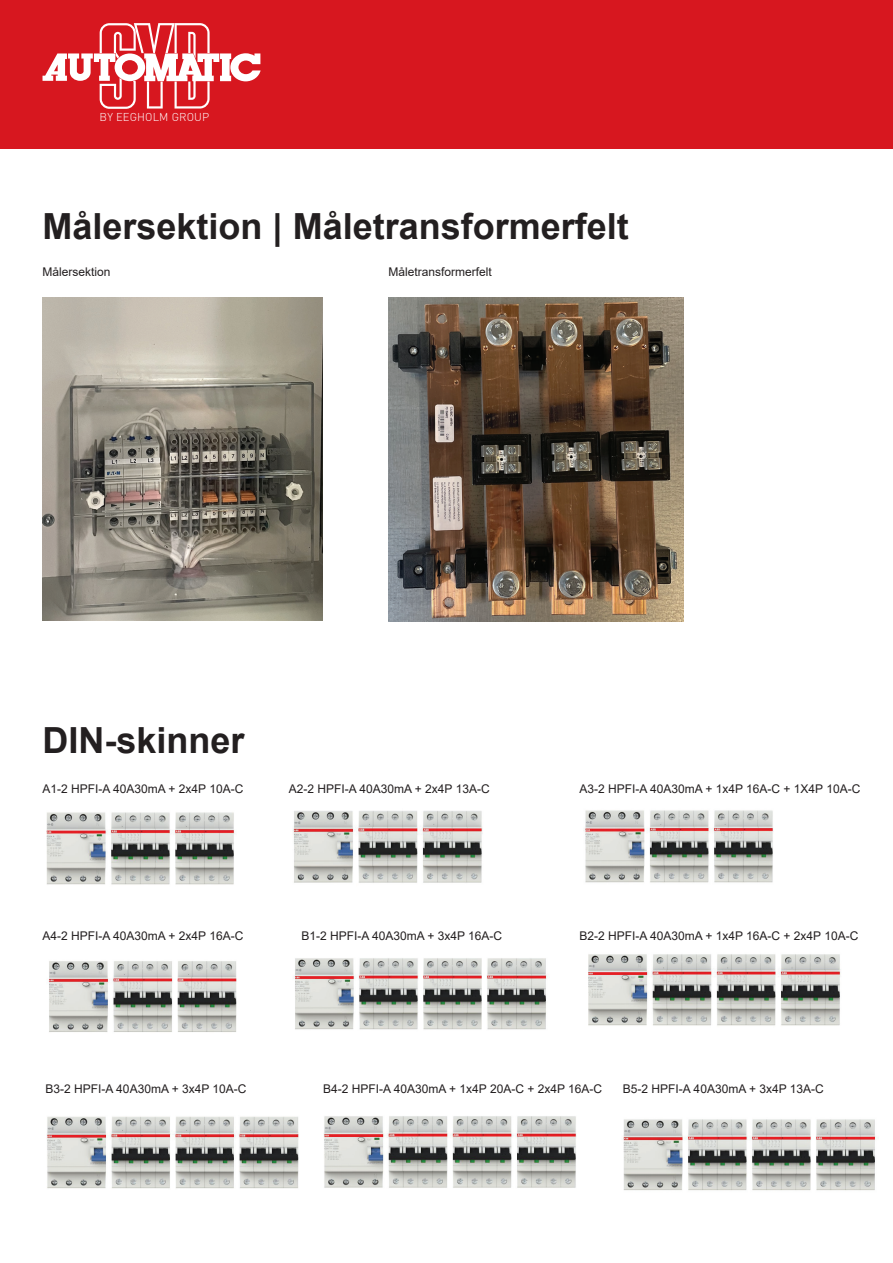
<style>
.page{position:relative;width:893px;height:1263px;background:#fff}
.page>*{position:absolute;margin:0;border:0;box-sizing:border-box;transform-origin:0 0}
.t1{font:700 36px "Arial";color:#231f20}
.t2{font:12px "Arial";color:#231f20}
.t3{font:300 11.25px "DINOT";letter-spacing:.01em;color:#fff}
</style>
<div class="page">
<div style="left:0;top:0;width:893px;height:148px;background:#d7171f"></div>
<svg style="left:43px;top:23px;width:218px;height:86px"></svg>
<img style="left:46px;top:812px;width:189px;height:73px">
<img style="left:293px;top:811px;width:190px;height:72px">
<img style="left:584px;top:810px;width:190px;height:73px">
<img style="left:48px;top:961px;width:189px;height:71px">
<img style="left:293px;top:958px;width:254px;height:72px">
<img style="left:588px;top:954px;width:253px;height:72px">
<img style="left:47px;top:1116px;width:252px;height:73px">
<img style="left:323px;top:1116px;width:254px;height:72px">
<img style="left:623px;top:1119px;width:253px;height:72px">
<img style="left:43px;top:298px;width:279px;height:322px">
<img style="left:388px;top:298px;width:295px;height:324px">
<p class="t3" style="left:100px;top:109px;width:111px">BY EEGHOLM GROUP</p>
<h1 class="t1" style="left:43px;top:201px;width:588px">Målersektion | Måletransformerfelt</h1>
<p class="t2" style="left:43px;top:263px;width:70px">Målersektion</p>
<p class="t2" style="left:388px;top:263px;width:105px">Måletransformerfelt</p>
<h1 class="t1" style="left:43px;top:715px;width:204px">DIN-skinner</h1>
<p class="t2" style="left:43px;top:781px;width:202px">A1-2 HPFI-A 40A30mA + 2x4P 10A-C</p>
<p class="t2" style="left:289px;top:781px;width:202px">A2-2 HPFI-A 40A30mA + 2x4P 13A-C</p>
<p class="t2" style="left:579px;top:781px;width:283px">A3-2 HPFI-A 40A30mA + 1x4P 16A-C + 1X4P 10A-C</p>
<p class="t2" style="left:43px;top:927px;width:202px">A4-2 HPFI-A 40A30mA + 2x4P 16A-C</p>
<p class="t2" style="left:301px;top:927px;width:202px">B1-2 HPFI-A 40A30mA + 3x4P 16A-C</p>
<p class="t2" style="left:579px;top:927px;width:281px">B2-2 HPFI-A 40A30mA + 1x4P 16A-C + 2x4P 10A-C</p>
<p class="t2" style="left:46px;top:1080px;width:202px">B3-2 HPFI-A 40A30mA + 3x4P 10A-C</p>
<p class="t2" style="left:323px;top:1080px;width:281px">B4-2 HPFI-A 40A30mA + 1x4P 20A-C + 2x4P 16A-C</p>
<p class="t2" style="left:623px;top:1080px;width:202px">B5-2 HPFI-A 40A30mA + 3x4P 13A-C</p>
</div>
